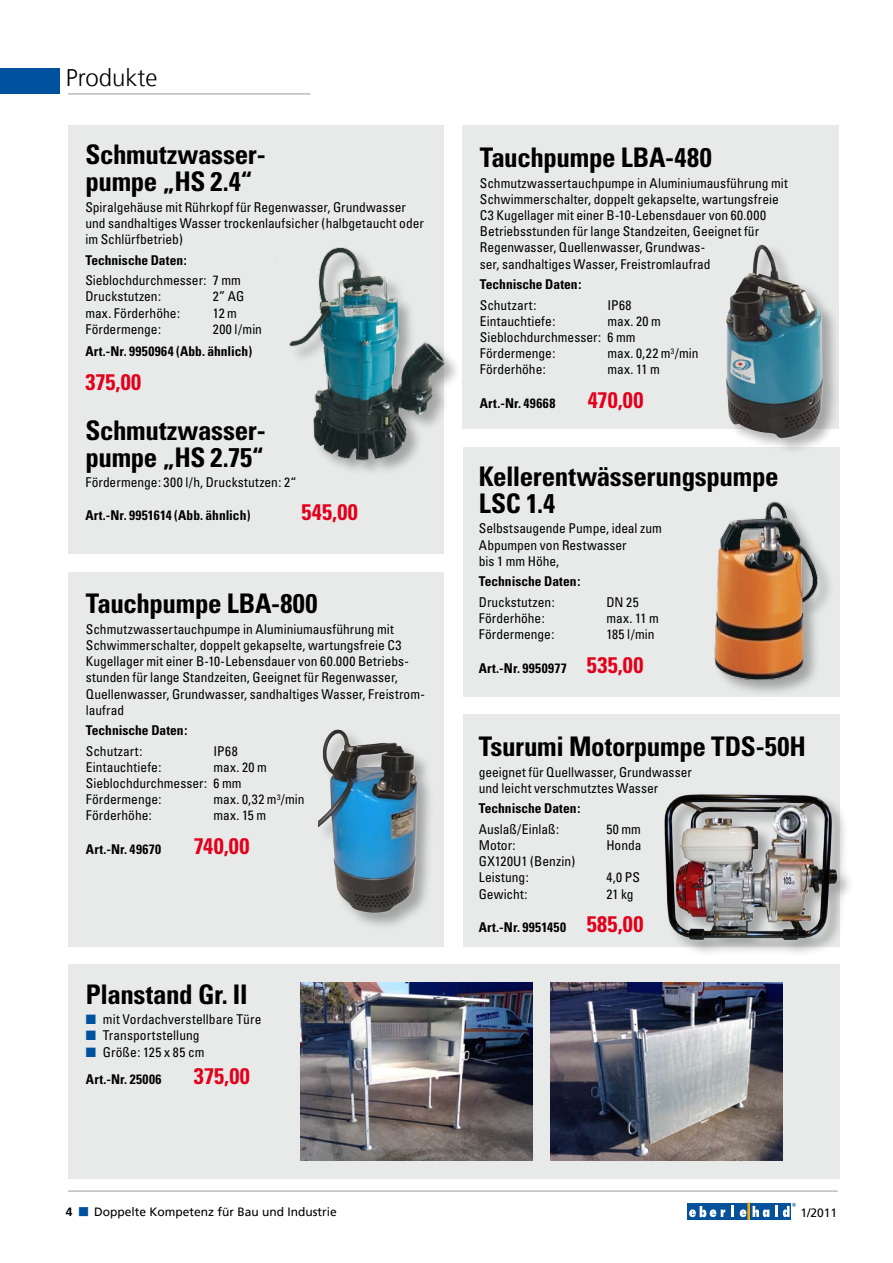
<style>
.page{position:relative;width:893px;height:1263px;background:#fff}
.page>*{position:absolute;margin:0;border:0;box-sizing:border-box;transform-origin:0 0}
.t1{font:700 condensed 27px/27px "Univers";letter-spacing:-.01em;color:#000}
.t2{font:300 24px "Frutiger";color:#000}
.t3{font:700 condensed 22.5px "Univers";letter-spacing:.02em;color:#e2001a}
.t4{font:condensed 13.5px/16.2px "Univers";color:#000}
.t5{font:700 condensed 13.5px "Univers";color:#000}
.t6{font:700 condensed 13.5px "Univers";letter-spacing:.03em;color:#000}
.t7{font:700 condensed 13.5px "Univers";letter-spacing:.035em;color:#000}
.t8{font:700 condensed 13.5px "Univers";letter-spacing:.025em;color:#000}
.t9{font:13.5px/16.2px "Zapf Dingbats";color:#00519e;text-align:justify}
.t10{font:12px "Frutiger";color:#000}
.s1{font-size:22.5px;color:#e2001a}
</style>
<div class="page">
<div style="left:0;top:68px;width:60px;height:26px;background:#00519e"></div>
<hr style="left:68px;top:94px;width:242px;height:1px;background:#9c9d9f">
<hr style="left:68px;top:1191px;width:770px;height:1px;background:#9c9d9f">
<svg style="left:698px;top:1203px;width:10px;height:16px"></svg>
<div style="left:687px;top:1203px;width:11px;height:16px;background:#05519c"></div>
<div style="left:708px;top:1203px;width:10px;height:16px;background:#05519c"></div>
<svg style="left:728px;top:1203px;width:10px;height:16px"></svg>
<svg style="left:732px;top:1206px;width:2px;height:11px"></svg>
<svg style="left:738px;top:1203px;width:10px;height:16px"></svg>
<div style="left:718px;top:1203px;width:10px;height:16px;background:#05519c"></div>
<div style="left:748px;top:1203px;width:3px;height:16px;border:1px solid #f6a807"></div>
<svg style="left:771px;top:1203px;width:10px;height:16px"></svg>
<svg style="left:775px;top:1206px;width:2px;height:11px"></svg>
<div style="left:751px;top:1203px;width:10px;height:16px;background:#05519c"></div>
<svg style="left:761px;top:1203px;width:10px;height:16px"></svg>
<div style="left:781px;top:1203px;width:10px;height:16px;background:#05519c"></div>
<svg style="left:752px;top:1206px;width:17px;height:11px"></svg>
<svg style="left:689px;top:1206px;width:36px;height:11px"></svg>
<svg style="left:740px;top:1209px;width:6px;height:8px"></svg>
<svg style="left:783px;top:1203px;width:13px;height:14px"></svg>
<div style="left:463px;top:125px;width:376px;height:304px;background:#e8e9e9"></div>
<div style="left:68px;top:572px;width:375px;height:374px;background:#e8e9e9"></div>
<div style="left:463px;top:447px;width:376px;height:249px;background:#e8e9e9"></div>
<div style="left:68px;top:125px;width:375px;height:429px;background:#e8e9e9"></div>
<div style="left:712px;top:499px;width:125px;height:201px;background:#000;opacity:.3"></div>
<img style="left:712px;top:499px;width:112px;height:189px">
<img style="left:726px;top:244px;width:114px;height:212px">
<div style="left:316px;top:727px;width:121px;height:205px;background:#000;opacity:.3"></div>
<img style="left:316px;top:727px;width:111px;height:190px">
<div style="left:277px;top:245px;width:186px;height:234px;background:#000;opacity:.3"></div>
<img style="left:277px;top:243px;width:172px;height:228px">
<div style="left:68px;top:964px;width:771px;height:215px;background:#e8e9e9"></div>
<img style="left:550px;top:982px;width:232px;height:179px">
<img style="left:300px;top:982px;width:232px;height:179px">
<div style="left:463px;top:714px;width:376px;height:232px;background:#e8e9e9"></div>
<img style="left:642px;top:790px;width:208px;height:163px">
<h2 class="t2" style="left:66px;top:64px;width:93px">Produkte</h2>
<h1 class="t1" style="left:85px;top:141px;width:182px">Schmutzwasser&shy;pumpe „HS 2.4“</h1>
<p class="t4" style="left:85px;top:199px;width:340px">Spiralgehäuse mit Rührkopf für Regenwasser, Grundwasser und sandhaltiges Wasser trockenlaufsicher (halbgetaucht oder im Schlürfbetrieb)</p>
<p class="t5" style="left:85px;top:252px;width:103px">Technische Daten:</p>
<p class="t4" style="left:85px;top:272px;width:157px">Sieblochdurchmesser: 7 mm<br>Druckstutzen:</p>
<p class="t4" style="left:213px;top:288px;width:33px">2” AG</p>
<p class="t4" style="left:85px;top:304px;width:96px">max. Förderhöhe:</p>
<p class="t4" style="left:213px;top:304px;width:26px">12 m</p>
<p class="t4" style="left:85px;top:321px;width:77px">Fördermenge:</p>
<p class="t4" style="left:213px;top:321px;width:51px">200 l/min</p>
<p class="t5" style="left:85px;top:343px;width:169px">Art.-Nr. 9950964 (Abb. ähnlich)</p>
<h3 class="t3" style="left:85px;top:368px;width:57px">375,00</h3>
<h1 class="t1" style="left:85px;top:416px;width:182px">Schmutzwasser&shy;pumpe „HS 2.75“</h1>
<p class="t4" style="left:85px;top:474px;width:213px">Fördermenge: 300 l/h, Druckstutzen: 2“</p>
<p class="t5" style="left:85px;top:507px;width:167px">Art.-Nr. 9951614 (Abb. ähnlich)</p>
<h3 class="t3" style="left:301px;top:499px;width:58px">545,00</h3>
<h1 class="t1" style="left:86px;top:590px;width:233px">Tauchpumpe LBA-800</h1>
<p class="t4" style="left:86px;top:621px;width:340px">Schmutzwassertauchpumpe in Aluminiumausführung mit Schwimmerschalter, doppelt gekapselte, wartungsfreie C3<br>Kugellager mit einer B-10-Lebensdauer von 60.000 Betriebs&shy;stunden für lange Standzeiten, Geeignet für Regenwasser, Quellenwasser, Grundwasser, sandhaltiges Wasser, Freistrom&shy;laufrad</p>
<p class="t5" style="left:86px;top:722px;width:103px">Technische Daten:</p>
<p class="t4" style="left:86px;top:742px;width:58px">Schutzart:</p>
<p class="t4" style="left:213px;top:742px;width:26px">IP68</p>
<p class="t4" style="left:86px;top:759px;width:77px">Eintauchtiefe:</p>
<p class="t4" style="left:86px;top:759px;width:183px;text-indent:128px">max. 20 m<br>Sieblochdurchmesser: 6 mm<br>Fördermenge:</p>
<p class="t4" style="left:213px;top:791px;width:93px">max. 0,32 m<sup>3</sup>/min</p>
<p class="t4" style="left:86px;top:807px;width:68px">Förderhöhe:</p>
<p class="t4" style="left:213px;top:807px;width:54px">max. 15 m</p>
<p class="t8" style="left:86px;top:841px;width:77px">Art.-Nr. 49670</p>
<h3 class="t3" style="left:194px;top:832px;width:57px">740,00</h3>
<h1 class="t1" style="left:86px;top:980px;width:163px">Planstand Gr. II</h1>
<p class="t4" style="left:103px;top:1011px;width:160px">mit Vordachverstellbare Türe<br>Transportstellung<br>Größe: 125 x 85 cm</p>
<p class="t7" style="left:86px;top:1070px;width:77px">Art.-Nr. 25006</p>
<h3 class="t3" style="left:194px;top:1062px;width:57px">375,00</h3>
<p class="t9" style="left:86px;top:1011px;width:12px">■ ■ ■</p>
<h1 class="t1" style="left:480px;top:144px;width:233px">Tauchpumpe LBA-480</h1>
<p class="t4" style="left:480px;top:175px;width:310px">Schmutzwassertauchpumpe in Aluminiumausführung mit Schwimmerschalter, doppelt gekapselte, wartungsfreie C3 Kugellager mit einer B-10-Lebensdauer von 60.000<br>Betriebsstunden für lange Standzeiten, Geeignet für Regenwasser, Quellenwasser, Grundwas-<br>ser, sandhaltiges Wasser, Freistromlaufrad</p>
<p class="t5" style="left:480px;top:276px;width:103px">Technische Daten:</p>
<p class="t4" style="left:480px;top:296px;width:58px">Schutzart:</p>
<p class="t4" style="left:607px;top:296px;width:26px">IP68</p>
<p class="t4" style="left:480px;top:313px;width:77px">Eintauchtiefe:</p>
<p class="t4" style="left:480px;top:313px;width:183px;text-indent:128px">max. 20 m<br>Sieblochdurchmesser: 6 mm<br>Fördermenge:</p>
<p class="t4" style="left:607px;top:345px;width:93px">max. 0,22 m<sup>3</sup>/min</p>
<p class="t4" style="left:480px;top:361px;width:68px">Förderhöhe:</p>
<p class="t4" style="left:607px;top:361px;width:54px">max. 11 m</p>
<p class="t7" style="left:480px;top:395px;width:77px">Art.-Nr. 49668</p>
<h3 class="t3" style="left:588px;top:386px;width:57px">470,00</h3>
<h1 class="t1" style="left:479px;top:463px;width:301px">Kellerentwässerungspumpe<br>LSC 1.4</h1>
<p class="t4" style="left:479px;top:520px;width:185px">Selbstsaugende Pumpe, ideal zum<br>Abpumpen von Restwasser<br>bis 1 mm Höhe,</p>
<p class="t5" style="left:479px;top:573px;width:103px">Technische Daten:</p>
<p class="t4" style="left:479px;top:593px;width:77px">Druckstutzen:</p>
<p class="t4" style="left:606px;top:593px;width:34px">DN 25</p>
<p class="t4" style="left:479px;top:610px;width:68px">Förderhöhe:</p>
<p class="t4" style="left:606px;top:610px;width:54px">max. 11 m</p>
<p class="t4" style="left:479px;top:626px;width:77px">Fördermenge:</p>
<p class="t4" style="left:606px;top:626px;width:50px">185 l/min</p>
<p class="t6" style="left:479px;top:659px;width:166px">Art.-Nr. 9950977 <span class="s1">535,00</span></p>
<h1 class="t1" style="left:479px;top:733px;width:329px">Tsurumi Motorpumpe TDS-50H</h1>
<p class="t4" style="left:479px;top:763px;width:215px">geeignet für Quellwasser, Grundwasser und leicht verschmutztes Wasser</p>
<p class="t5" style="left:479px;top:800px;width:103px">Technische Daten:</p>
<p class="t4" style="left:479px;top:821px;width:82px">Auslaß/Einlaß:</p>
<p class="t4" style="left:606px;top:821px;width:36px">50 mm</p>
<p class="t4" style="left:479px;top:837px;width:38px">Motor:</p>
<p class="t4" style="left:606px;top:837px;width:37px">Honda</p>
<p class="t4" style="left:479px;top:853px;width:98px">GX120U1 (Benzin)<br>Leistung:</p>
<p class="t4" style="left:606px;top:869px;width:35px">4,0 PS</p>
<p class="t4" style="left:479px;top:885px;width:50px">Gewicht:</p>
<p class="t4" style="left:606px;top:885px;width:29px">21 kg</p>
<p class="t6" style="left:479px;top:919px;width:166px">Art.-Nr. 9951450 <span class="s1">585,00</span></p>
<p class="t10" style="left:94px;top:1204px;width:244px">Doppelte Kompetenz für Bau und Industrie</p>
<p class="t10" style="left:800px;top:1205px;width:38px">1/2011</p>
</div>
